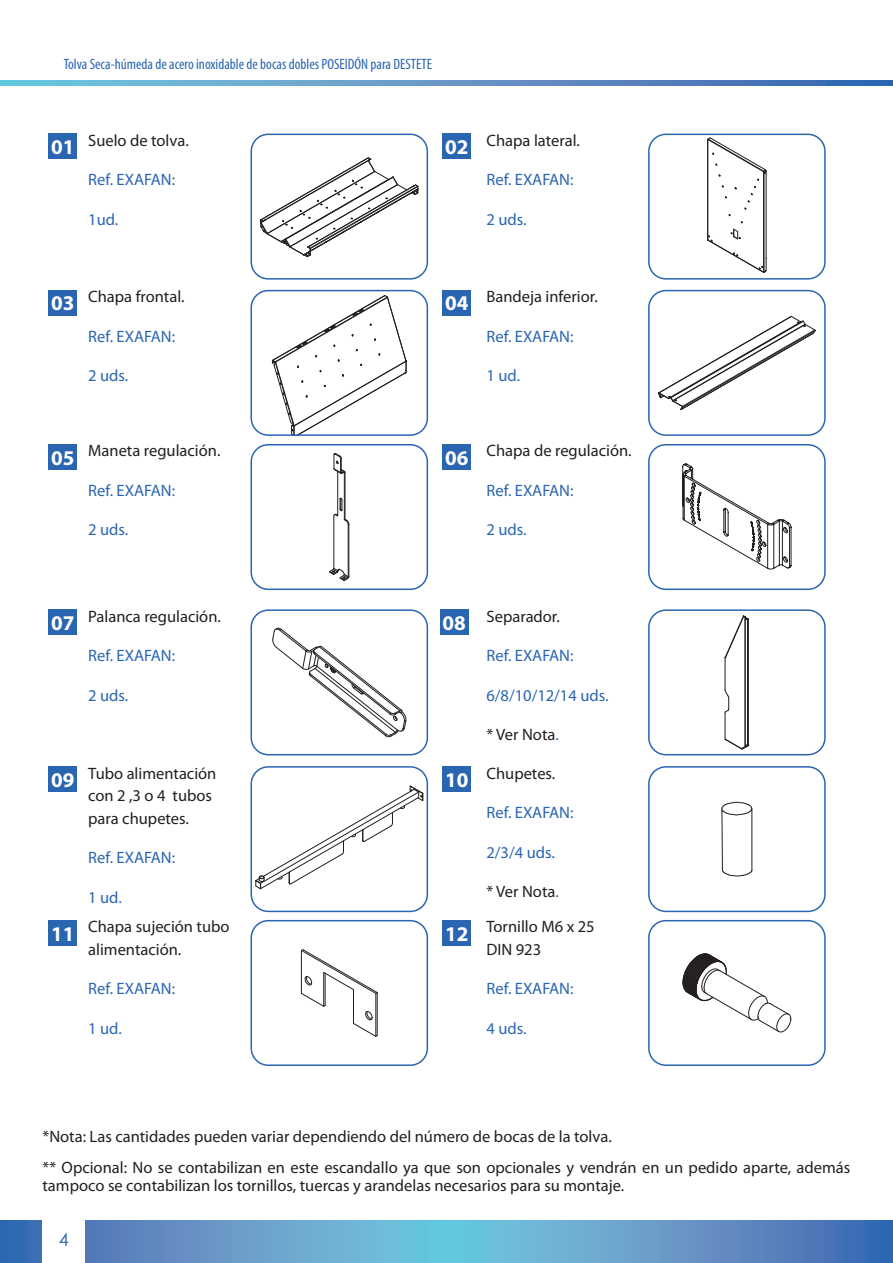
<style>
.page{position:relative;width:893px;height:1263px;background:#fff}
.page>*{position:absolute;margin:0;border:0;box-sizing:border-box;transform-origin:0 0}
._01__Normal{font:700 21px "Myriad Pro";color:#fff}
.t1{font:18px "Century Gothic";color:#2a65b1}
._01__Normal-2{font:16.5px/22.5px "Myriad Pro";color:#231f20}
._01__Normal-3{font:16.5px "Myriad Pro";color:#2a65b1}
.t2{font:condensed 15px "Myriad Pro";color:#2a65b1}
.s1{color:#2a65b1}
</style>
<div class="page">
<svg style="left:0;top:1220px;width:893px;height:43px;background:#609ac8"></svg>
<svg style="left:0;top:81px;width:893px;height:4px;background:#5e96c6"></svg>
<div style="left:43px;top:1218px;width:42px;height:45px;background:#fff"></div>
<div style="left:49px;top:134px;width:28px;height:25px;background:#2a65b1"></div>
<svg style="left:260px;top:157px;width:159px;height:100px"></svg>
<div style="left:250px;top:134px;width:178px;height:146px;border:2px solid #2a65b1;border-radius:17px"></div>
<div style="left:443px;top:134px;width:28px;height:25px;background:#2a65b1"></div>
<hr style="left:763px;top:172px;width:1px;height:100px;background:#231f20">
<hr style="left:764px;top:172px;width:1px;height:100px;background:#231f20">
<svg style="left:707px;top:229px;width:60px;height:44px"></svg>
<hr style="left:707px;top:140px;width:1px;height:100px;background:#231f20">
<hr style="left:766px;top:174px;width:1px;height:84px;background:#231f20">
<svg style="left:707px;top:138px;width:60px;height:42px"></svg>
<div style="left:648px;top:134px;width:178px;height:146px;border:2px solid #2a65b1;border-radius:17px"></div>
<div style="left:49px;top:290px;width:28px;height:25px;background:#2a65b1"></div>
<svg style="left:272px;top:295px;width:135px;height:138px"></svg>
<div style="left:250px;top:290px;width:178px;height:146px;border:2px solid #2a65b1;border-radius:17px"></div>
<div style="left:443px;top:290px;width:28px;height:25px;background:#2a65b1"></div>
<svg style="left:658px;top:316px;width:158px;height:94px"></svg>
<div style="left:648px;top:290px;width:178px;height:146px;border:2px solid #2a65b1;border-radius:17px"></div>
<div style="left:49px;top:444px;width:28px;height:25px;background:#2a65b1"></div>
<hr style="left:349px;top:524px;width:1px;height:52px;background:#231f20">
<hr style="left:345px;top:472px;width:1px;height:47px;background:#231f20">
<hr style="left:337px;top:471px;width:1px;height:45px;background:#231f20">
<hr style="left:334px;top:516px;width:1px;height:52px;background:#231f20">
<svg style="left:329px;top:568px;width:20px;height:13px"></svg>
<hr style="left:348px;top:524px;width:1px;height:53px;background:#231f20">
<hr style="left:344px;top:473px;width:1px;height:47px;background:#231f20">
<svg style="left:334px;top:498px;width:15px;height:27px"></svg>
<svg style="left:334px;top:453px;width:11px;height:21px"></svg>
<div style="left:250px;top:444px;width:178px;height:146px;border:2px solid #2a65b1;border-radius:17px"></div>
<div style="left:443px;top:444px;width:28px;height:25px;background:#2a65b1"></div>
<svg style="left:683px;top:464px;width:108px;height:105px"></svg>
<div style="left:648px;top:444px;width:178px;height:146px;border:2px solid #2a65b1;border-radius:17px"></div>
<div style="left:49px;top:609px;width:28px;height:26px;background:#2a65b1"></div>
<svg style="left:272px;top:628px;width:134px;height:109px"></svg>
<div style="left:250px;top:609px;width:178px;height:146px;border:2px solid #2a65b1;border-radius:17px"></div>
<div style="left:440px;top:609px;width:29px;height:26px;background:#2a65b1"></div>
<hr style="left:725px;top:657px;width:1px;height:33px;background:#231f20">
<hr style="left:747px;top:620px;width:1px;height:125px;background:#231f20">
<svg style="left:725px;top:690px;width:24px;height:59px"></svg>
<svg style="left:725px;top:616px;width:24px;height:43px"></svg>
<hr style="left:745px;top:619px;width:1px;height:126px;background:#231f20">
<hr style="left:748px;top:619px;width:1px;height:125px;background:#231f20">
<div style="left:648px;top:609px;width:178px;height:146px;border:2px solid #2a65b1;border-radius:17px"></div>
<div style="left:49px;top:766px;width:28px;height:26px;background:#2a65b1"></div>
<svg style="left:256px;top:786px;width:168px;height:103px"></svg>
<div style="left:250px;top:766px;width:178px;height:146px;border:2px solid #2a65b1;border-radius:17px"></div>
<div style="left:443px;top:766px;width:28px;height:26px;background:#2a65b1"></div>
<hr style="left:752px;top:809px;width:1px;height:61px;background:#231f20">
<svg style="left:721px;top:802px;width:31px;height:74px"></svg>
<div style="left:648px;top:766px;width:178px;height:146px;border:2px solid #2a65b1;border-radius:17px"></div>
<div style="left:49px;top:920px;width:28px;height:25px;background:#2a65b1"></div>
<hr style="left:377px;top:992px;width:1px;height:43px;background:#231f20">
<svg style="left:301px;top:949px;width:76px;height:87px"></svg>
<div style="left:250px;top:920px;width:178px;height:146px;border:2px solid #2a65b1;border-radius:17px"></div>
<div style="left:443px;top:920px;width:28px;height:25px;background:#2a65b1"></div>
<svg style="left:683px;top:953px;width:108px;height:79px"></svg>
<div style="left:648px;top:920px;width:178px;height:146px;border:2px solid #2a65b1;border-radius:17px"></div>
<p class="t2" style="left:64px;top:55px;width:370px">Tolva Seca-húmeda de acero inoxidable de bocas dobles POSEIDÓN para DESTETE</p>
<p class="_01__Normal" style="left:51px;top:133px;width:25px">01</p>
<p class="_01__Normal-2" style="left:88px;top:129px;width:102px">Suelo de tolva.</p>
<p class="_01__Normal-3" style="left:88px;top:170px;width:89px">Ref. EXAFAN:</p>
<p class="_01__Normal-3" style="left:88px;top:209px;width:32px">1ud.</p>
<p class="_01__Normal" style="left:445px;top:133px;width:25px">02</p>
<p class="_01__Normal-2" style="left:486px;top:129px;width:95px">Chapa lateral.</p>
<p class="_01__Normal-3" style="left:486px;top:170px;width:89px">Ref. EXAFAN:</p>
<p class="_01__Normal-3" style="left:486px;top:209px;width:42px">2 uds.</p>
<p class="_01__Normal" style="left:51px;top:290px;width:25px">03</p>
<p class="_01__Normal-2" style="left:88px;top:285px;width:98px">Chapa frontal.</p>
<p class="_01__Normal-3" style="left:88px;top:326px;width:89px">Ref. EXAFAN:</p>
<p class="_01__Normal-3" style="left:88px;top:366px;width:42px">2 uds.</p>
<p class="_01__Normal" style="left:51px;top:444px;width:25px">05</p>
<p class="_01__Normal-2" style="left:88px;top:439px;width:134px">Maneta regulación.</p>
<p class="_01__Normal-3" style="left:88px;top:480px;width:89px">Ref. EXAFAN:</p>
<p class="_01__Normal-3" style="left:88px;top:520px;width:42px">2 uds.</p>
<p class="_01__Normal" style="left:445px;top:290px;width:25px">04</p>
<p class="_01__Normal-2" style="left:486px;top:285px;width:113px">Bandeja inferior.</p>
<p class="_01__Normal-3" style="left:486px;top:326px;width:89px">Ref. EXAFAN:</p>
<p class="_01__Normal-3" style="left:486px;top:366px;width:35px">1 ud.</p>
<p class="_01__Normal" style="left:445px;top:444px;width:25px">06</p>
<p class="_01__Normal-2" style="left:486px;top:439px;width:147px">Chapa de regulación.</p>
<p class="_01__Normal-3" style="left:486px;top:480px;width:89px">Ref. EXAFAN:</p>
<p class="_01__Normal-3" style="left:486px;top:520px;width:42px">2 uds.</p>
<p class="_01__Normal" style="left:51px;top:609px;width:25px">07</p>
<p class="_01__Normal-2" style="left:88px;top:605px;width:134px">Palanca regulación.</p>
<p class="_01__Normal-3" style="left:88px;top:646px;width:89px">Ref. EXAFAN:</p>
<p class="_01__Normal-3" style="left:88px;top:685px;width:42px">2 uds.</p>
<p class="_01__Normal" style="left:51px;top:766px;width:25px">09</p>
<p class="_01__Normal-2" style="left:88px;top:761px;width:130px">Tubo alimentación con 2 ,3 o 4 tubos para chupetes.</p>
<p class="_01__Normal-3" style="left:88px;top:847px;width:89px">Ref. EXAFAN:</p>
<p class="_01__Normal-3" style="left:88px;top:887px;width:35px">1 ud.</p>
<p class="_01__Normal" style="left:51px;top:920px;width:25px">11</p>
<p class="_01__Normal-2" style="left:88px;top:915px;width:143px">Chapa sujeción tubo alimentación.</p>
<p class="_01__Normal-3" style="left:88px;top:978px;width:89px">Ref. EXAFAN:</p>
<p class="_01__Normal-3" style="left:88px;top:1018px;width:35px">1 ud.</p>
<p class="_01__Normal" style="left:443px;top:609px;width:25px">08</p>
<p class="_01__Normal-2" style="left:486px;top:605px;width:75px">Separador.</p>
<p class="_01__Normal-3" style="left:486px;top:646px;width:89px">Ref. EXAFAN:</p>
<p class="_01__Normal-3" style="left:486px;top:685px;width:124px">6/8/10/12/14 uds.</p>
<p class="_01__Normal-2" style="left:486px;top:723px;width:74px">* Ver Nota<span class="s1">.</span></p>
<p class="_01__Normal" style="left:445px;top:766px;width:25px">10</p>
<p class="_01__Normal-2" style="left:486px;top:761px;width:70px">Chupetes.</p>
<p class="_01__Normal-3" style="left:486px;top:802px;width:89px">Ref. EXAFAN:</p>
<p class="_01__Normal-3" style="left:486px;top:842px;width:70px">2/3/4 uds.</p>
<p class="_01__Normal-2" style="left:486px;top:880px;width:74px">* Ver Nota<span class="s1">.</span></p>
<p class="_01__Normal" style="left:445px;top:920px;width:25px">12</p>
<p class="_01__Normal-2" style="left:486px;top:915px;width:110px">Tornillo M6 x 25<br>DIN 923</p>
<p class="_01__Normal-3" style="left:486px;top:978px;width:89px">Ref. EXAFAN:</p>
<p class="_01__Normal-3" style="left:486px;top:1018px;width:42px">4 uds.</p>
<p class="_01__Normal-2" style="left:43px;top:1125px;width:571px">*Nota: Las cantidades pueden variar dependiendo del número de bocas de la tolva.</p>
<p class="_01__Normal-2" style="left:43px;top:1158px;width:809px;line-height:18px">** Opcional: No se contabilizan en este escandallo ya que son opcionales y vendrán en un pedido aparte, además tampoco se contabilizan los tornillos, tuercas y arandelas necesarios para su montaje.</p>
<p class="t1" style="left:59px;top:1227px;width:11px">4</p>
</div>
